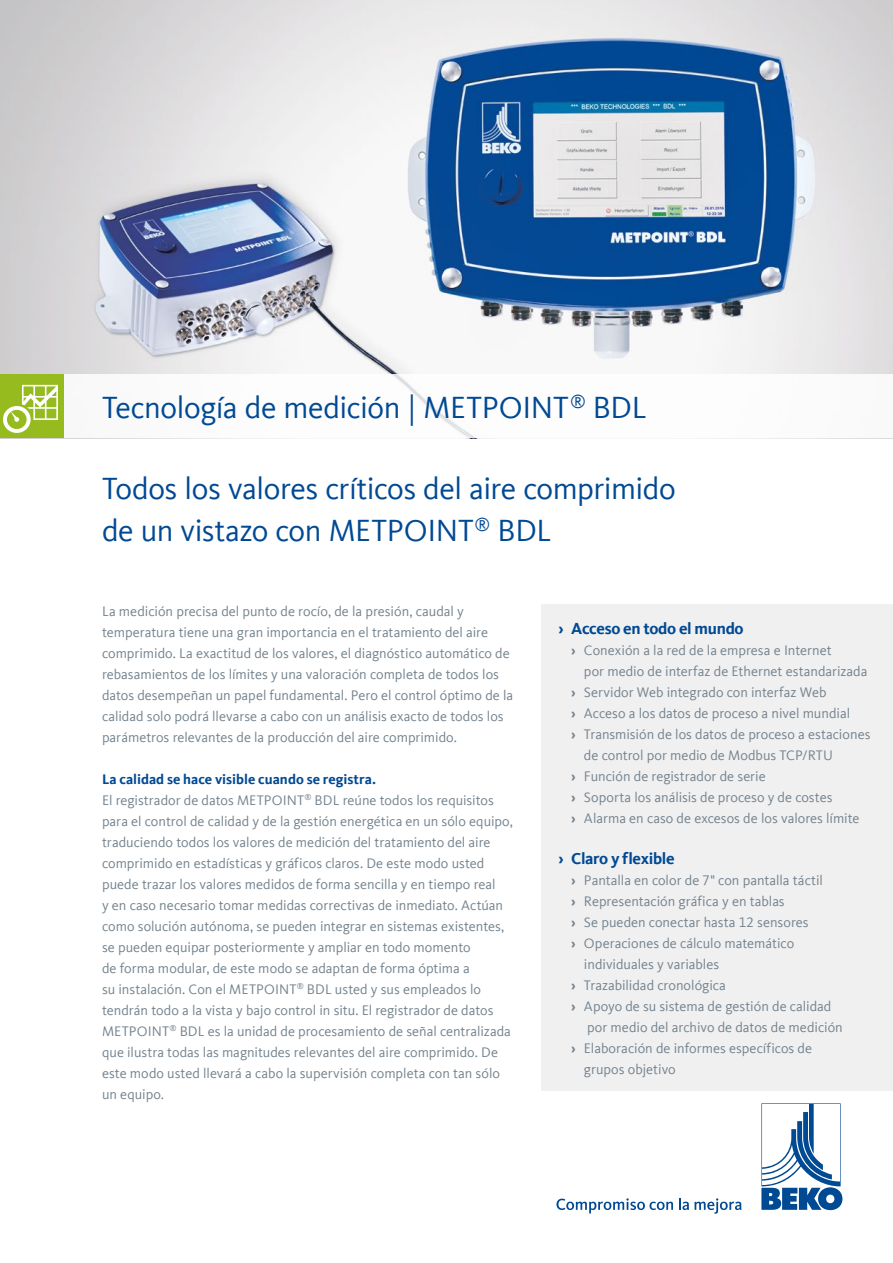
<style>
.page{position:relative;width:893px;height:1263px;background:#fff}
.page>*{position:absolute;margin:0;border:0;box-sizing:border-box;transform-origin:0 0}
.t1{font:31.5px/42px "Kievit Offc Pro";letter-spacing:-.01em;color:#004993}
.t2{font:700 16.5px "Kievit Offc Pro";letter-spacing:-.02em;color:#004993}
.t3{font:14.25px/21px "Kievit Offc Pro";color:#73828d}
.s1{font-weight:700;color:#004993}
.s2{font-weight:700}
</style>
<div class="page">
<img style="left:0;top:0;width:893px;height:374px">
<svg style="left:761px;top:1103px;width:81px;height:107px"></svg>
<svg style="left:556px;top:1198px;width:117px;height:15px"></svg>
<svg style="left:679px;top:1198px;width:10px;height:12px"></svg>
<svg style="left:695px;top:1198px;width:46px;height:16px"></svg>
<div style="left:0;top:374px;width:64px;height:64px;background:#95bb1e"></div>
<svg style="left:3px;top:385px;width:55px;height:48px"></svg>
<div style="left:541px;top:604px;width:352px;height:487px;background:#f0f0f1"></div>
<h1 class="t1" style="left:102px;top:386px;width:546px">Tecnología de medición | METPOINT<sup>®</sup> BDL</h1>
<h1 class="t1" style="left:102px;top:467px;width:575px">Todos los valores críticos del aire comprimido de un vistazo con METPOINT<sup>®</sup> BDL</h1>
<p class="t3" style="left:102px;top:600px;width:413px">La medición precisa del punto de rocío, de la presión, caudal y temperatura tiene una gran importancia en el tratamiento del aire comprimido. La exactitud de los valores, el diagnóstico automático de rebasamientos de los límites y una valoración completa de todos los datos desempeñan un papel fundamental. Pero el control óptimo de la calidad solo podrá llevarse a cabo con un análisis exacto de todos los parámetros relevantes de la producción del aire comprimido.</p>
<p class="t3" style="left:102px;top:768px;width:412px"><span class="s1">La calidad se hace visible cuando se registra.<br></span>El registrador de datos METPOINT<sup>®</sup> BDL reúne todos los requisitos para el control de calidad y de la gestión energética en un sólo equipo, traduciendo todos los valores de medición del tratamiento del aire comprimido en estadísticas y gráficos claros. De este modo usted puede trazar los valores medidos de forma sencilla y en tiempo real<br>y en caso necesario tomar medidas correctivas de inmediato. Actúan como solución autónoma, se pueden integrar en sistemas existentes, se pueden equipar posteriormente y ampliar en todo momento<br>de forma modular, de este modo se adaptan de forma óptima a<br>su instalación. Con el METPOINT<sup>®</sup> BDL usted y sus empleados lo tendrán todo a la vista y bajo control in situ. El registrador de datos METPOINT<sup>®</sup> BDL es la unidad de procesamiento de señal centralizada que ilustra todas las magnitudes relevantes del aire comprimido. De este modo usted llevará a cabo la supervisión completa con tan sólo un equipo.</p>
<p class="t2" style="left:558px;top:618px;width:187px">› Acceso en todo el mundo</p>
<p class="t3" style="left:571px;top:639px;width:262px"><span class="s2">›</span> Conexión a la red de la empresa e Internet</p>
<p class="t3" style="left:584px;top:660px;width:285px">por medio de interfaz de Ethernet estandarizada</p>
<p class="t3" style="left:571px;top:681px;width:257px"><span class="s2">›</span> Servidor Web integrado con interfaz Web</p>
<p class="t3" style="left:571px;top:702px;width:280px"><span class="s2">›</span> Acceso a los datos de proceso a nivel mundial</p>
<p class="t3" style="left:571px;top:723px;width:301px"><span class="s2">›</span> Transmisión de los datos de proceso a estaciones</p>
<p class="t3" style="left:584px;top:744px;width:250px">de control por medio de Modbus TCP/RTU</p>
<p class="t3" style="left:571px;top:765px;width:196px"><span class="s2">›</span> Función de registrador de serie</p>
<p class="t3" style="left:571px;top:786px;width:263px"><span class="s2">›</span> Soporta los análisis de proceso y de costes</p>
<p class="t3" style="left:571px;top:807px;width:290px"><span class="s2">›</span> Alarma en caso de excesos de los valores límite</p>
<p class="t2" style="left:558px;top:848px;width:118px">› Claro y flexible</p>
<p class="t3" style="left:571px;top:869px;width:253px"><span class="s2">›</span> Pantalla en color de 7" con pantalla táctil</p>
<p class="t3" style="left:571px;top:890px;width:215px"><span class="s2">›</span> Representación gráfica y en tablas</p>
<p class="t3" style="left:571px;top:911px;width:239px"><span class="s2">›</span> Se pueden conectar hasta 12 sensores</p>
<p class="t3" style="left:571px;top:932px;width:224px"><span class="s2">›</span> Operaciones de cálculo matemático</p>
<p class="t3" style="left:584px;top:953px;width:137px">individuales y variables</p>
<p class="t3" style="left:571px;top:974px;width:156px"><span class="s2">›</span> Trazabilidad cronológica</p>
<p class="t3" style="left:571px;top:995px;width:262px"><span class="s2">›</span> Apoyo de su sistema de gestión de calidad</p>
<p class="t3" style="left:587px;top:1016px;width:257px">por medio del archivo de datos de medición</p>
<p class="t3" style="left:571px;top:1037px;width:242px"><span class="s2">›</span> Elaboración de informes específicos de</p>
<p class="t3" style="left:584px;top:1058px;width:93px">grupos objetivo</p>
</div>
